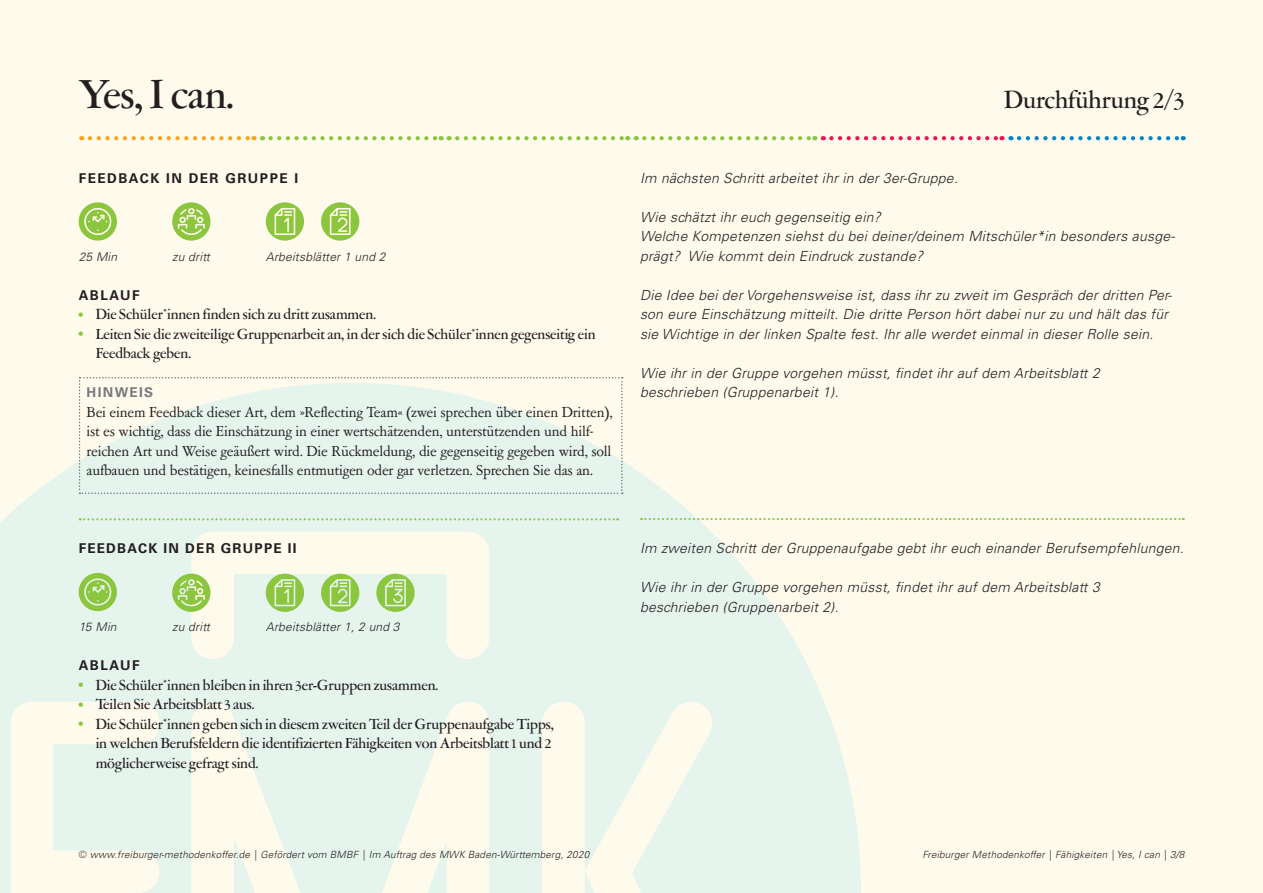
<style>
.page{position:relative;width:1263px;height:893px;background:#fefbed}
.page>*{position:absolute;margin:0;border:0;box-sizing:border-box;transform-origin:0 0}
.t1{font:500 42px "Garamont Amst SH";color:#231f20}
.t2{font:500 25.5px "Garamont Amst SH";color:#231f20}
.t3{font:500 15px/19.5px "Garamont Amst SH";color:#231f20}
.t4{font:15px/19.5px "Garamont Amst SB";letter-spacing:-.015em;color:#231f20}
.t5{font:italic 300 13.95px/19.5px "Univers LT Pro 45";letter-spacing:.02em;color:#231f20}
.t6{font:700 13.5px "Univers LT Pro 65";letter-spacing:.11em;color:#231f20}
.t7{font:700 13.5px "Univers LT Pro 65";letter-spacing:.09em;color:#231f20}
.t8{font:700 13.5px "Univers LT Pro 65";letter-spacing:.1em;color:#76787b}
.t9{font:italic 300 12px "Univers LT Pro 45";letter-spacing:.02em;color:#231f20}
.t10{font:italic 300 9.9px "Univers LT Pro 45";letter-spacing:.02em;color:#231f20}
.s1{font-family:"Univers LT Pro 65";font-weight:700;font-size:12px;color:#8bc63e}
</style>
<div class="page">
<svg style="left:0;top:384px;width:861px;height:509px;fill:#e5f4ed"></svg>
<svg style="left:90px;top:136px;width:164px;height:4px"></svg>
<svg style="left:270px;top:136px;width:172px;height:4px"></svg>
<svg style="left:457px;top:136px;width:171px;height:4px"></svg>
<svg style="left:644px;top:136px;width:171px;height:4px"></svg>
<svg style="left:831px;top:136px;width:171px;height:4px"></svg>
<svg style="left:1019px;top:136px;width:165px;height:4px"></svg>
<svg style="left:79px;top:202px;width:38px;height:39px"></svg>
<svg style="left:79px;top:573px;width:38px;height:38px"></svg>
<svg style="left:172px;top:202px;width:38px;height:39px"></svg>
<svg style="left:266px;top:202px;width:38px;height:39px"></svg>
<svg style="left:266px;top:574px;width:38px;height:38px"></svg>
<svg style="left:172px;top:574px;width:38px;height:38px"></svg>
<svg style="left:321px;top:574px;width:38px;height:38px"></svg>
<svg style="left:376px;top:574px;width:39px;height:38px"></svg>
<svg style="left:321px;top:202px;width:38px;height:39px"></svg>
<svg style="left:80px;top:518px;width:538px;height:2px"></svg>
<svg style="left:641px;top:518px;width:543px;height:2px"></svg>
<svg style="left:79px;top:377px;width:544px;height:117px"></svg>
<h1 class="t1" style="left:79px;top:72px;width:157px">Yes, I can.</h1>
<p class="t6" style="left:79px;top:169px;width:221px">FEEDBACK IN DER GRUPPE I</p>
<p class="t9" style="left:79px;top:249px;width:40px">25 Min</p>
<p class="t9" style="left:172px;top:249px;width:39px">zu dritt</p>
<p class="t9" style="left:266px;top:249px;width:121px">Arbeitsblätter 1 und 2</p>
<p class="t6" style="left:79px;top:286px;width:62px">ABLAUF</p>
<p class="t3" style="left:79px;top:305px;width:299px"><span class="s1">•</span> Die Schüler*innen finden sich zu dritt zusammen.</p>
<p class="t3" style="left:96px;top:325px;width:501px;text-indent:-17px"><span class="s1">•</span> Leiten Sie die zweiteilige Gruppenarbeit an, in der sich die Schüler*innen gegenseitig ein<br>Feedback geben.</p>
<p class="t8" style="left:87px;top:383px;width:68px">HINWEIS</p>
<p class="t4" style="left:87px;top:403px;width:527px">Bei einem Feedback dieser Art, dem »Reflecting Team« (zwei sprechen über einen Dritten), ist es wichtig, dass die Einschätzung in einer wertschätzenden, unterstützenden und hilf&shy;reichen Art und Weise geäußert wird. Die Rückmeldung, die gegenseitig gegeben wird, soll aufbauen und bestätigen, keinesfalls entmutigen oder gar verletzen. Sprechen Sie das an.</p>
<p class="t7" style="left:79px;top:539px;width:219px">FEEDBACK IN DER GRUPPE II</p>
<p class="t9" style="left:79px;top:620px;width:39px">15 Min</p>
<p class="t9" style="left:172px;top:620px;width:39px">zu dritt</p>
<p class="t9" style="left:266px;top:620px;width:135px">Arbeitsblätter 1, 2 und 3</p>
<p class="t6" style="left:79px;top:656px;width:62px">ABLAUF</p>
<p class="t3" style="left:79px;top:676px;width:361px"><span class="s1">•</span> Die Schüler*innen bleiben in ihren 3er-Gruppen zusammen.</p>
<p class="t3" style="left:79px;top:695px;width:177px"><span class="s1">•</span> Teilen Sie Arbeitsblatt 3 aus.</p>
<p class="t3" style="left:96px;top:715px;width:460px;text-indent:-17px"><span class="s1">•</span> Die Schüler*innen geben sich in diesem zweiten Teil der Gruppenaufgabe Tipps, in welchen Berufsfeldern die identifizierten Fähigkeiten von Arbeitsblatt 1 und 2 möglicherweise gefragt sind.</p>
<h2 class="t2" style="left:1004px;top:86px;width:182px">Durchführung 2/3</h2>
<p class="t5" style="left:640px;top:168px;width:319px">Im nächsten Schritt arbeitet ihr in der 3er-Gruppe.</p>
<p class="t5" style="left:640px;top:207px;width:536px">Wie schätzt ihr euch gegenseitig ein?<br>Welche Kompetenzen siehst du bei deiner/deinem Mitschüler*in besonders ausge&shy;prägt? Wie kommt dein Eindruck zustande?</p>
<p class="t5" style="left:640px;top:285px;width:534px">Die Idee bei der Vorgehensweise ist, dass ihr zu zweit im Gespräch der dritten Per&shy;son eure Einschätzung mitteilt. Die dritte Person hört dabei nur zu und hält das für sie Wichtige in der linken Spalte fest. Ihr alle werdet einmal in dieser Rolle sein.</p>
<p class="t5" style="left:640px;top:363px;width:461px">Wie ihr in der Gruppe vorgehen müsst, findet ihr auf dem Arbeitsblatt 2 beschrieben (Gruppenarbeit 1).</p>
<p class="t5" style="left:640px;top:539px;width:545px">Im zweiten Schritt der Gruppenaufgabe gebt ihr euch einander Berufsempfehlungen.</p>
<p class="t5" style="left:640px;top:578px;width:461px">Wie ihr in der Gruppe vorgehen müsst, findet ihr auf dem Arbeitsblatt 3 beschrieben (Gruppenarbeit 2).</p>
<p class="t10" style="left:79px;top:848px;width:512px">© www.freiburger-methodenkoffer.de | Gefördert vom BMBF | Im Auftrag des MWK Baden-Württemberg, 2020</p>
<p class="t10" style="left:922px;top:848px;width:263px">Freiburger Methodenkoffer | Fähigkeiten | Yes, I can | 3/8</p>
</div>
